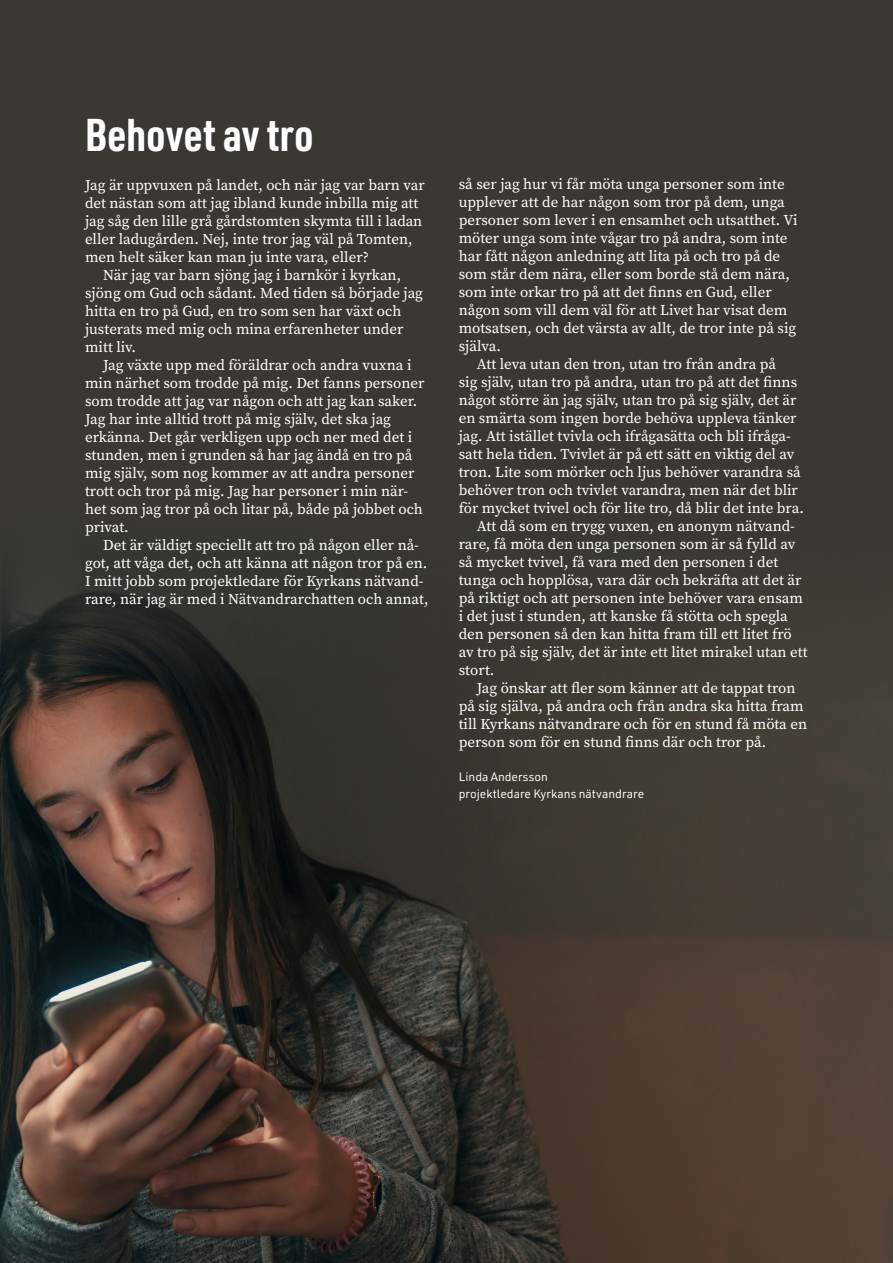
<style>
.page{position:relative;width:893px;height:1263px;background:#fff}
.page>*{position:absolute;margin:0;border:0;box-sizing:border-box;transform-origin:0 0}
.rubrik_1{font:700 45px "URWDIN Cond";color:#fff}
.bröd_indrag{font:15px/18px "Source Serif Pro";color:#fff}
.bröd1{font:15px/18px "Source Serif Pro";color:#fff}
.faktatext{font:12px/16.5px "URWDIN";color:#fff}
</style>
<div class="page">
<div style="left:0;top:0;width:893px;height:797px;background:#393833"></div>
<img style="left:0;top:592px;width:893px;height:671px">
<p class="rubrik_1" style="left:85px;top:104px;width:230px">Behovet av tro</p>
<p class="bröd1" style="left:85px;top:176px;width:341px">Jag är uppvuxen på landet, och när jag var barn var det nästan som att jag ibland kunde inbilla mig att jag såg den lille grå gårdstomten skymta till i ladan eller ladugården. Nej, inte tror jag väl på Tomten, men helt säker kan man ju inte vara, eller?</p>
<p class="bröd_indrag" style="left:85px;top:266px;width:339px;text-indent:18px">När jag var barn sjöng jag i barnkör i kyrkan, sjöng om Gud och sådant. Med tiden så började jag hitta en tro på Gud, en tro som sen har växt och justerats med mig och mina erfarenheter under mitt liv.</p>
<p class="bröd_indrag" style="left:85px;top:356px;width:341px;text-indent:18px">Jag växte upp med föräldrar och andra vuxna i min närhet som trodde på mig. Det fanns personer som trodde att jag var någon och att jag kan saker.<br>Jag har inte alltid trott på mig själv, det ska jag erkänna. Det går verkligen upp och ner med det i stunden, men i grunden så har jag ändå en tro på mig själv, som nog kommer av att andra personer trott och tror på mig. Jag har personer i min när&shy;het som jag tror på och litar på, både på jobbet och privat.</p>
<p class="bröd_indrag" style="left:85px;top:536px;width:345px;text-align:center">Det är väldigt speciellt att tro på någon eller nå&shy;got, att våga det, och att känna att någon tror på en.<br>I mitt jobb som projektledare för Kyrkans nätvand&shy;rare, när jag är med i Nätvandrarchatten och annat,</p>
<p class="bröd_indrag" style="left:459px;top:175px;width:340px">så ser jag hur vi får möta unga personer som inte upplever att de har någon som tror på dem, unga personer som lever i en ensamhet och utsatthet. Vi möter unga som inte vågar tro på andra, som inte har fått någon anledning att lita på och tro på de som står dem nära, eller som borde stå dem nära, som inte orkar tro på att det finns en Gud, eller någon som vill dem väl för att Livet har visat dem motsatsen, och det värsta av allt, de tror inte på sig själva.</p>
<p class="bröd_indrag" style="left:459px;top:355px;width:347px;text-indent:18px">Att leva utan den tron, utan tro från andra på<br>sig själv, utan tro på andra, utan tro på att det finns något större än jag själv, utan tro på sig själv, det är en smärta som ingen borde behöva uppleva tänker jag. Att istället tvivla och ifrågasätta och bli ifråga&shy;satt hela tiden. Tvivlet är på ett sätt en viktig del av tron. Lite som mörker och ljus behöver varandra så behöver tron och tvivlet varandra, men när det blir för mycket tvivel och för lite tro, då blir det inte bra.</p>
<p class="bröd_indrag" style="left:459px;top:517px;width:350px;text-indent:18px">Att då som en trygg vuxen, en anonym nätvand&shy;rare, få möta den unga personen som är så fylld av så mycket tvivel, få vara med den personen i det tunga och hopplösa, vara där och bekräfta att det är på riktigt och att personen inte behöver vara ensam i det just i stunden, att kanske få stötta och spegla den personen så den kan hitta fram till ett litet frö av tro på sig själv, det är inte ett litet mirakel utan ett stort.</p>
<p class="bröd_indrag" style="left:459px;top:679px;width:350px;text-indent:18px">Jag önskar att fler som känner att de tappat tron på sig själva, på andra och från andra ska hitta fram till Kyrkans nätvandrare och för en stund få möta en person som för en stund finns där och tror på.</p>
<p class="faktatext" style="left:459px;top:768px;width:187px">Linda Andersson<br>projektledare Kyrkans nätvandrare</p>
</div>
